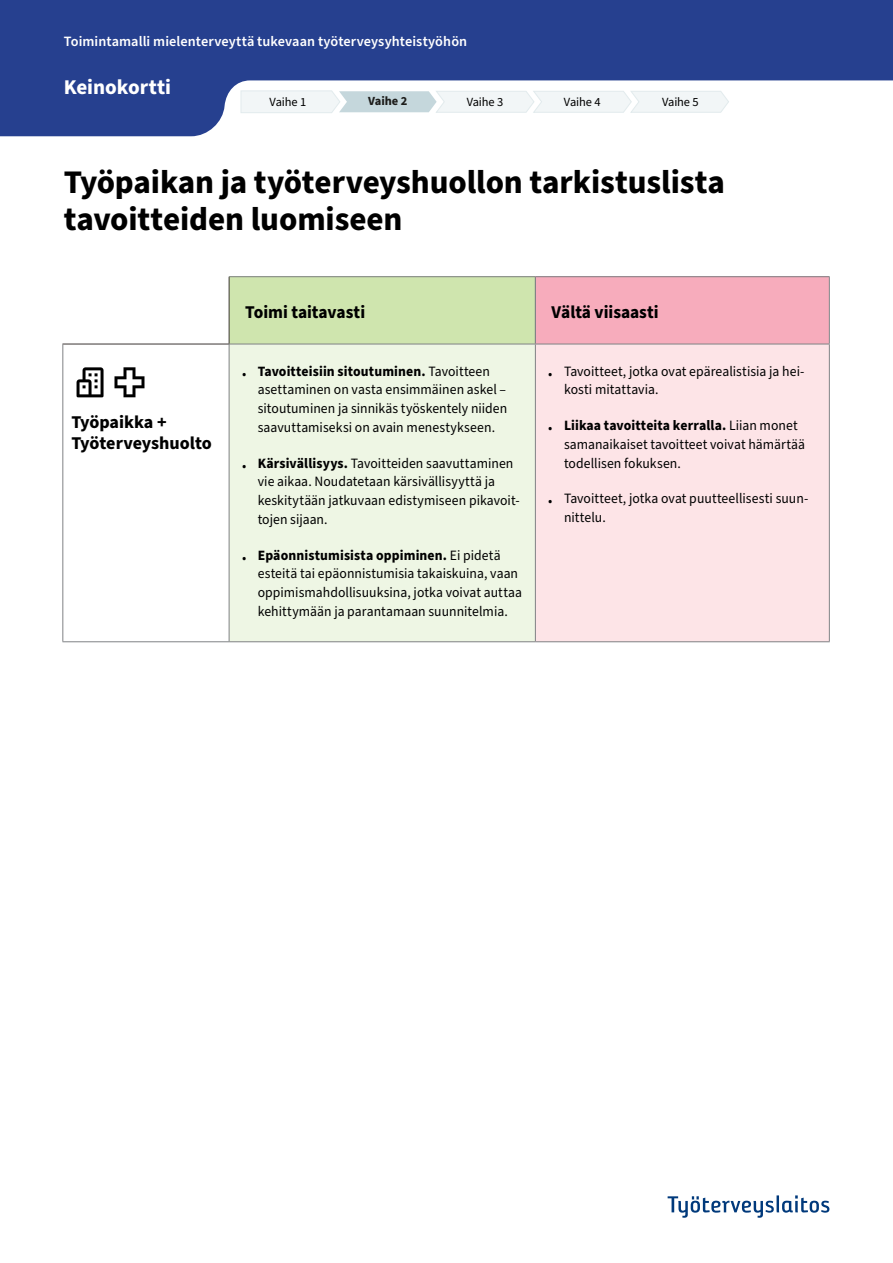
<style>
.page{position:relative;width:893px;height:1263px;background:#fff}
.page>*{position:absolute;margin:0;border:0;box-sizing:border-box;transform-origin:0 0}
.t1{font:700 33px/37.5px "Source Sans Pro";letter-spacing:-.005em;color:#000}
.t2{font:700 21px "Source Sans Pro";color:#fff}
.t3{font:700 18px "Source Sans Pro";color:#000;scale:.96 1}
.t4{font:700 18px/21.6px "Source Sans Pro";color:#000}
.numerot{font:14.25px/18.8px "Source Sans Pro";letter-spacing:.005em;color:#000;scale:.96 1}
.t5{font:600 14.25px "Source Sans Pro";letter-spacing:.005em;color:#fff}
.t6{font:12.45px "Source Sans Pro";letter-spacing:-.01em;color:#000}
.t7{font:700 12.45px "Source Sans Pro";letter-spacing:-.005em;color:#1d1d1b}
.s1{font-weight:600;font-size:21px}
.s2{font-weight:700}
</style>
<div class="page">
<svg style="left:0;top:0;width:893px;height:136px;fill:#26408f"></svg>
<svg style="left:668px;top:1195px;width:161px;height:23px"></svg>
<svg style="left:240px;top:90px;width:490px;height:23px"></svg>
<div style="left:229px;top:277px;width:306px;height:67px;background:#cfe5ae"></div>
<div style="left:535px;top:277px;width:294px;height:67px;background:#f7acbc"></div>
<div style="left:229px;top:344px;width:306px;height:298px;background:#eef6e4"></div>
<div style="left:535px;top:344px;width:294px;height:298px;background:#fde4e7"></div>
<hr style="left:535px;top:277px;width:1px;height:67px;background:#808285">
<hr style="left:229px;top:276px;width:306px;height:1px;background:#808285">
<hr style="left:535px;top:276px;width:295px;height:1px;background:#808285">
<hr style="left:829px;top:277px;width:1px;height:67px;background:#808285">
<hr style="left:229px;top:277px;width:1px;height:67px;background:#3c3633">
<hr style="left:62px;top:344px;width:167px;height:1px;background:#3c3633">
<hr style="left:62px;top:344px;width:1px;height:297px;background:#808285">
<hr style="left:229px;top:344px;width:306px;height:1px;background:#808285">
<hr style="left:229px;top:344px;width:1px;height:297px;background:#808285">
<hr style="left:535px;top:344px;width:295px;height:1px;background:#808285">
<hr style="left:535px;top:344px;width:1px;height:297px;background:#808285">
<hr style="left:829px;top:344px;width:1px;height:297px;background:#808285">
<hr style="left:62px;top:641px;width:167px;height:1px;background:#808285">
<hr style="left:229px;top:641px;width:306px;height:1px;background:#808285">
<hr style="left:535px;top:641px;width:295px;height:1px;background:#808285">
<svg style="left:114px;top:367px;width:30px;height:30px"></svg>
<svg style="left:77px;top:367px;width:27px;height:30px"></svg>
<p class="t5" style="left:64px;top:32px;width:405px">Toimintamalli mielenterveyttä tukevaan työterveysyhteistyöhön</p>
<h2 class="t2" style="left:64px;top:73px;width:109px">Keinokortti</h2>
<p class="t6" style="left:270px;top:93px;width:38px">Vaihe 1</p>
<p class="t7" style="left:368px;top:93px;width:41px">Vaihe 2</p>
<p class="t6" style="left:467px;top:93px;width:38px">Vaihe 3</p>
<p class="t6" style="left:564px;top:93px;width:38px">Vaihe 4</p>
<p class="t6" style="left:662px;top:93px;width:38px">Vaihe 5</p>
<h1 class="t1" style="left:64px;top:164px;width:663px">Työpaikan ja työterveyshuollon tarkistuslista tavoitteiden luomiseen</h1>
<h2 class="t4" style="left:71px;top:411px;width:142px">Työpaikka +<br>Työterveyshuolto</h2>
<h3 class="t3" style="left:245px;top:299px;width:126px">Toimi taitavasti</h3>
<h3 class="t3" style="left:551px;top:299px;width:113px">Vältä viisaasti</h3>
<p class="numerot" style="left:258px;top:362px;width:262px;text-indent:-16px"><span class="s1">.</span> <span class="s2">Tavoitteisiin sitoutuminen.</span> Tavoitteen asettaminen on vasta ensimmäinen askel – sitoutuminen ja sinnikäs työskentely niiden saavuttamiseksi on avain menestykseen.</p>
<p class="numerot" style="left:258px;top:454px;width:274px;text-indent:-16px"><span class="s1">.</span> <span class="s2">Kärsivällisyys.</span> Tavoitteiden saavuttaminen vie aikaa. Noudatetaan kärsivällisyyttä ja keskitytään jatkuvaan edistymiseen pikavoit&shy;tojen sijaan.</p>
<p class="numerot" style="left:258px;top:546px;width:277px;text-indent:-16px"><span class="s1">.</span> <span class="s2">Epäonnistumisista oppiminen.</span> Ei pidetä esteitä tai epäonnistumisia takaiskuina, vaan oppimismahdollisuuksina, jotka voivat auttaa kehittymään ja parantamaan suunnitelmia.</p>
<p class="numerot" style="left:564px;top:362px;width:252px;text-indent:-16px"><span class="s1">.</span> Tavoitteet, jotka ovat epärealistisia ja hei&shy;kosti mitattavia.</p>
<p class="numerot" style="left:564px;top:416px;width:253px;text-indent:-16px"><span class="s1">.</span> <span class="s2">Liikaa tavoitteita kerralla.</span> Liian monet samanaikaiset tavoitteet voivat hämärtää todellisen fokuksen.</p>
<p class="numerot" style="left:564px;top:490px;width:256px;text-indent:-16px"><span class="s1">.</span> Tavoitteet, jotka ovat puutteellisesti suun&shy;nittelu.</p>
</div>
